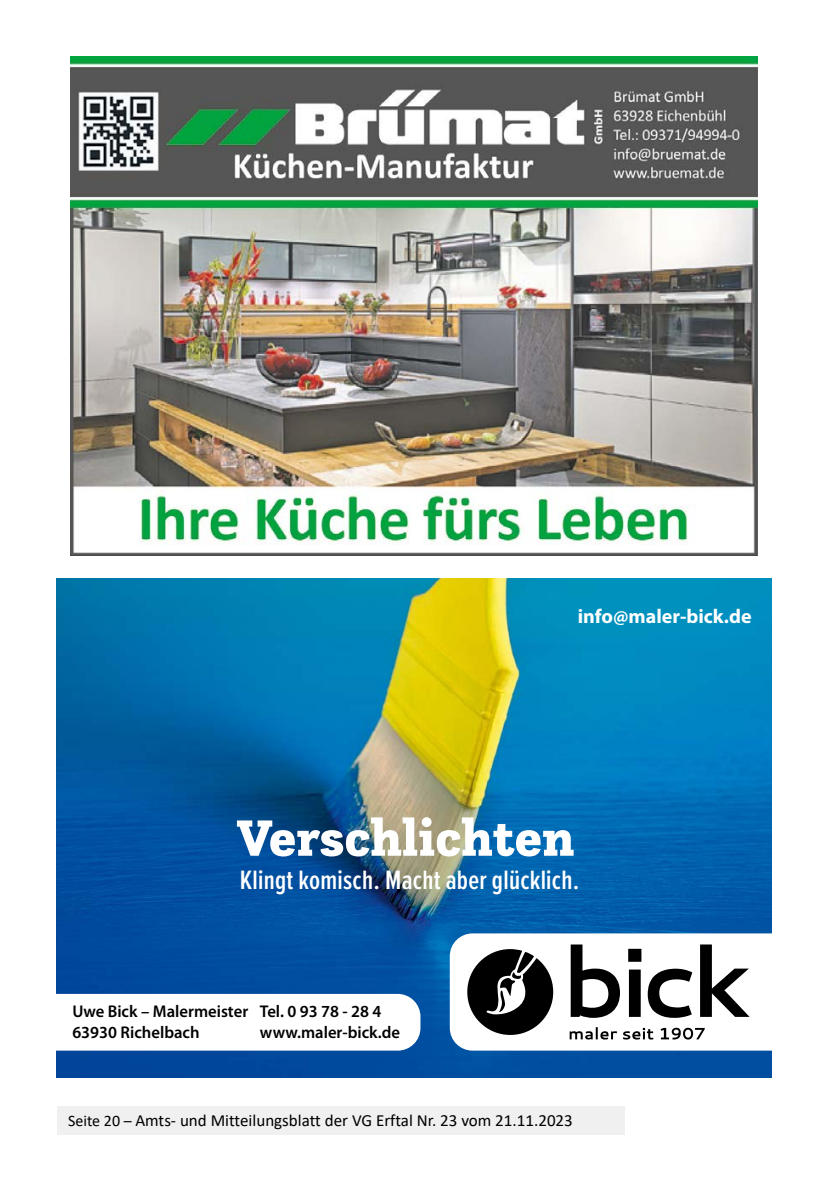
<style>
.page{position:relative;width:840px;height:1191px;background:#fff}
.page>*{position:absolute;margin:0;border:0;box-sizing:border-box;transform-origin:0 0}
.t1{font:900 53.4px "Questa Slab";color:#fff}
.t2{font:600 27.6px "Proxima Nova Ex Cn";letter-spacing:.01em;color:#fff}
.t3{font:700 20px "Myriad Pro";color:#fff}
.t4{font:600 17px/20.4px "Myriad Pro";color:#000}
.t5{font:17px "Calibri";color:#000}
.s1{font-size:16px}
</style>
<div class="page">
<img style="left:71px;top:57px;width:686px;height:499px">
<img style="left:57px;top:578px;width:714px;height:499px">
<svg style="left:57px;top:994px;width:363px;height:56px"></svg>
<svg style="left:449px;top:933px;width:322px;height:117px"></svg>
<div style="left:57px;top:1106px;width:567px;height:28px;background:#f0f0f0"></div>
<p class="t3" style="left:577px;top:603px;width:175px">info@maler-bick.de</p>
<h1 class="t1" style="left:236px;top:803px;width:339px">Verschlichten</h1>
<h2 class="t2" style="left:240px;top:860px;width:340px">Klingt komisch. Macht aber glücklich.</h2>
<p class="t4" style="left:72px;top:1001px;width:177px">Uwe Bick – Malermeister<br>63930 Richelbach</p>
<p class="t4" style="left:260px;top:1001px;width:142px">Tel. 0 93 78 - 28 4 www.maler-bick.de</p>
<p class="t5" style="left:68px;top:1109px;width:506px"><span class="s1">Seite 20 –</span> Amts- und Mitteilungsblatt der VG Erftal Nr. 23 vom 21.11.2023</p>
</div>
